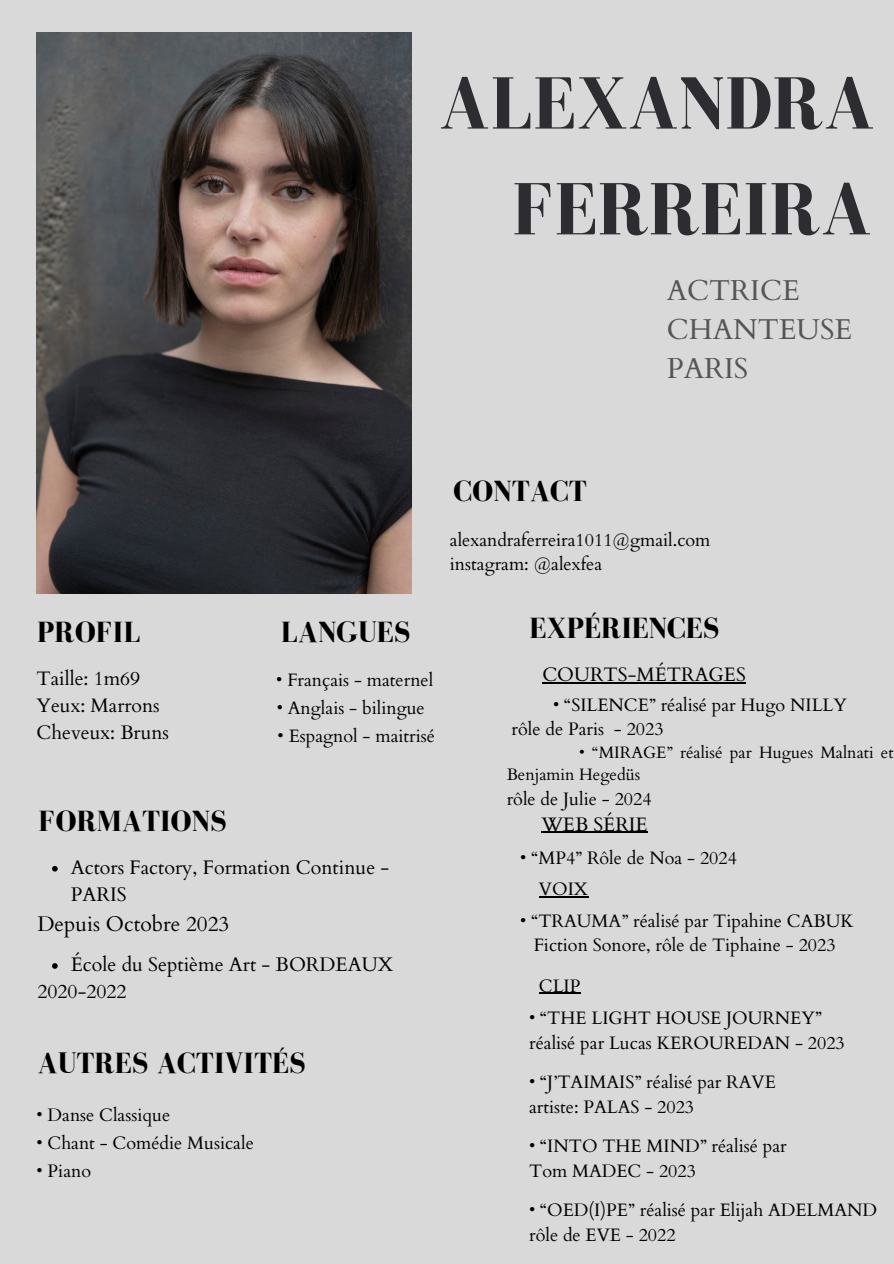
<style>
.page{position:relative;width:894px;height:1264px;background:#fff}
.page>*{position:absolute;margin:0;border:0;box-sizing:border-box;transform-origin:0 0}
.t1{font:700 75.9px/105.8px "Bodoni FLF";color:#2d2d31;text-align:right}
.t2{font:700 30px "Bodoni FLF";color:#000}
.t3{font:28.8px/39.3px "Cardo";color:#555557}
.t4{font:21.15px "Cardo";color:#000}
.t5{font:19.65px/27px "Cardo";color:#000}
.t6{font:19.5px/27px "Cardo";color:#000}
.t7{font:18px/24.8px "Cardo";color:#000}
.t8{font:16.5px/22.5px "Cardo";color:#000}
</style>
<div class="page">
<div style="left:0;top:0;width:893px;height:1263px;background:#d9d9d9"></div>
<img style="left:37px;top:32px;width:374px;height:561px">
<svg style="left:52px;top:963px;width:6px;height:5px"></svg>
<svg style="left:52px;top:866px;width:6px;height:5px"></svg>
<hr style="left:542px;top:682px;width:203px;height:1px;background:#000">
<hr style="left:539px;top:992px;width:41px;height:2px;background:#000">
<hr style="left:539px;top:896px;width:49px;height:1px;background:#000">
<hr style="left:541px;top:831px;width:106px;height:1px;background:#000">
<h1 class="t1" style="left:438px;top:50px;width:437px">ALEXANDRA<br>FERREIRA</h1>
<h3 class="t3" style="left:666px;top:271px;width:187px">ACTRICE<br>CHANTEUSE<br>PARIS</h3>
<h6 class="t2" style="left:37px;top:615px;width:105px">PROFIL</h6>
<p class="t6" style="left:37px;top:665px;width:134px">Taille: 1m69<br>Yeux: Marrons<br>Cheveux: Bruns</p>
<h2 class="t2" style="left:39px;top:804px;width:190px">FORMATIONS</h2>
<p class="t2" style="left:280px;top:615px;width:131px">LANGUES</p>
<p class="t7" style="left:276px;top:667px;width:158px">• Français - maternel</p>
<p class="t7" style="left:277px;top:695px;width:149px">• Anglais - bilingue</p>
<p class="t7" style="left:277px;top:723px;width:159px">• Espagnol - maitrisé</p>
<h2 class="t5" style="left:71px;top:854px;width:320px">Actors Factory, Formation Continue -<br>PARIS</h2>
<h2 class="t4" style="left:37px;top:910px;width:193px">Depuis Octobre 2023</h2>
<p class="t5" style="left:71px;top:951px;width:324px">École du Septième Art - BORDEAUX</p>
<p class="t5" style="left:37px;top:978px;width:91px">2020-2022</p>
<p class="t2" style="left:37px;top:1047px;width:270px">AUTRES ACTIVITÉS</p>
<p class="t7" style="left:37px;top:1103px;width:135px">• Danse Classique</p>
<p class="t7" style="left:37px;top:1131px;width:219px">• Chant - Comédie Musicale</p>
<p class="t7" style="left:37px;top:1158px;width:56px">• Piano</p>
<p class="t2" style="left:453px;top:475px;width:135px">CONTACT</p>
<h6 class="t7" style="left:450px;top:527px;width:262px">alexandraferreira1011@gmail.com</h6>
<h2 class="t7" style="left:450px;top:552px;width:154px">instagram: @alexfea</h2>
<h2 class="t2" style="left:529px;top:611px;width:191px">EXPÉRIENCES</h2>
<h5 class="t6" style="left:542px;top:661px;width:205px">COURTS-MÉTRAGES</h5>
<h2 class="t7" style="left:553px;top:692px;width:295px">• “SILENCE” réalisé par Hugo NILLY</h2>
<p class="t7" style="left:511px;top:717px;width:153px">rôle de Paris - 2023</p>
<p class="t8" style="left:506px;top:741px;width:388px;text-indent:72px">• “MIRAGE” réalisé par Hugues Malnati et<br>Benjamin Hegedüs</p>
<p class="t7" style="left:506px;top:787px;width:146px">rôle de Julie - 2024</p>
<p class="t6" style="left:541px;top:810px;width:108px">WEB SÉRIE</p>
<p class="t7" style="left:520px;top:845px;width:218px">• “MP4” Rôle de Noa - 2024</p>
<p class="t7" style="left:539px;top:877px;width:51px">VOIX</p>
<h5 class="t7" style="left:520px;top:908px;width:335px">• “TRAUMA” réalisé par Tipahine CABUK</h5>
<p class="t7" style="left:533px;top:933px;width:303px">Fiction Sonore, rôle de Tiphaine - 2023</p>
<h4 class="t7" style="left:539px;top:973px;width:43px">CLIP</h4>
<p class="t7" style="left:529px;top:1006px;width:294px">• “THE LIGHT HOUSE JOURNEY”</p>
<p class="t7" style="left:529px;top:1031px;width:317px">réalisé par Lucas KEROUREDAN - 2023</p>
<p class="t7" style="left:529px;top:1070px;width:248px">• “J’TAIMAIS” réalisé par RAVE</p>
<p class="t7" style="left:529px;top:1095px;width:166px">artiste: PALAS - 2023</p>
<h4 class="t7" style="left:529px;top:1134px;width:259px">• “INTO THE MIND” réalisé par<br>Tom MADEC - 2023</h4>
<p class="t7" style="left:529px;top:1198px;width:349px">• “OED(I)PE” réalisé par Elijah ADELMAND</p>
<h5 class="t7" style="left:529px;top:1222px;width:148px">rôle de EVE - 2022</h5>
</div>
